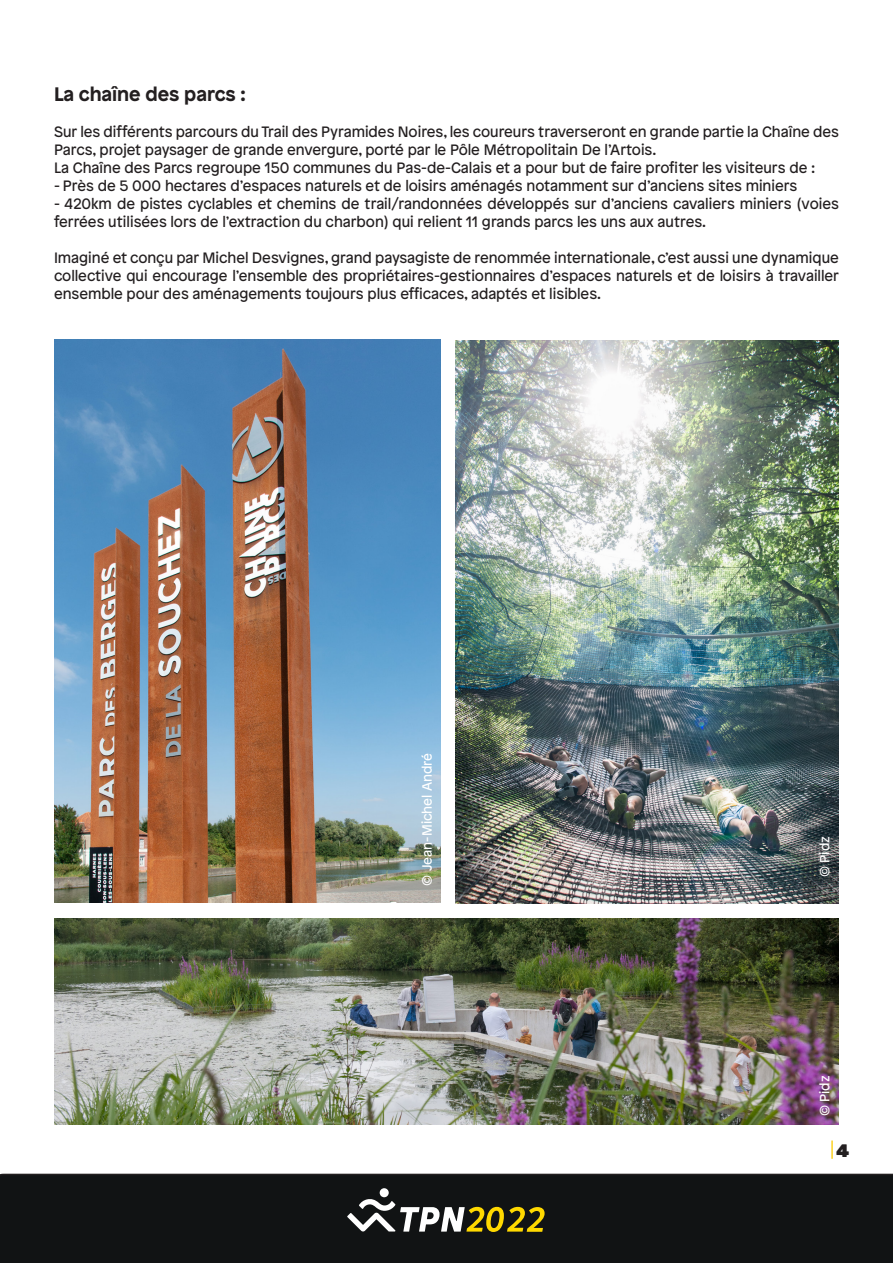
<style>
.page{position:relative;width:893px;height:1263px;background:#fff}
.page>*{position:absolute;margin:0;border:0;box-sizing:border-box;transform-origin:0 0}
.t1{font:700 19.5px "Patron";color:#231f20}
.t2{font:900 18px "Rubik";color:#231f20}
.t3{font:15px/18px "Patron";color:#231f20}
.t4{font:13.5px "Patron";color:#fff}
</style>
<div class="page">
<div style="left:0;top:1174px;width:893px;height:89px;background:#111314"></div>
<div style="left:380px;top:1188px;width:9px;height:9px;background:#fff;border-radius:50%"></div>
<svg style="left:347px;top:1198px;width:198px;height:34px"></svg>
<svg style="left:831px;top:1140px;width:2px;height:19px"></svg>
<img style="left:54px;top:340px;width:386px;height:562px">
<img style="left:455px;top:340px;width:384px;height:564px">
<img style="left:54px;top:918px;width:785px;height:207px">
<p class="t1" style="left:54px;top:78px;width:193px">La chaîne des parcs :</p>
<p class="t3" style="left:54px;top:122px;width:786px">Sur les différents parcours du Trail des Pyramides Noires, les coureurs traverseront en grande partie la Chaîne des<br>Parcs, projet paysager de grande envergure, porté par le Pôle Métropolitain De l’Artois.</p>
<p class="t3" style="left:54px;top:158px;width:763px">La Chaîne des Parcs regroupe 150 communes du Pas-de-Calais et a pour but de faire profiter les visiteurs de :</p>
<p class="t3" style="left:54px;top:176px;width:745px">- Près de 5 000 hectares d’espaces naturels et de loisirs aménagés notamment sur d’anciens sites miniers</p>
<p class="t3" style="left:54px;top:194px;width:786px">- 420km de pistes cyclables et chemins de trail/randonnées développés sur d’anciens cavaliers miniers (voies ferrées utilisées lors de l’extraction du charbon) qui relient 11 grands parcs les uns aux autres.</p>
<p class="t3" style="left:54px;top:248px;width:787px;text-align:justify">Imaginé et conçu par Michel Desvignes, grand paysagiste de renommée internationale, c’est aussi une dynamique collective qui encourage l’ensemble des propriétaires-gestionnaires d’espaces naturels et de loisirs à travailler ensemble pour des aménagements toujours plus efficaces, adaptés et lisibles.</p>
<p class="t4" style="left:417px;top:885px;width:134px;rotate:-90deg">© Jean-Michel André</p>
<p class="t4" style="left:815px;top:877px;width:42px;rotate:-90deg">© Pidz</p>
<p class="t4" style="left:815px;top:1116px;width:42px;rotate:-90deg">© Pidz</p>
<p class="t2" style="left:836px;top:1140px;width:15px">4</p>
</div>
